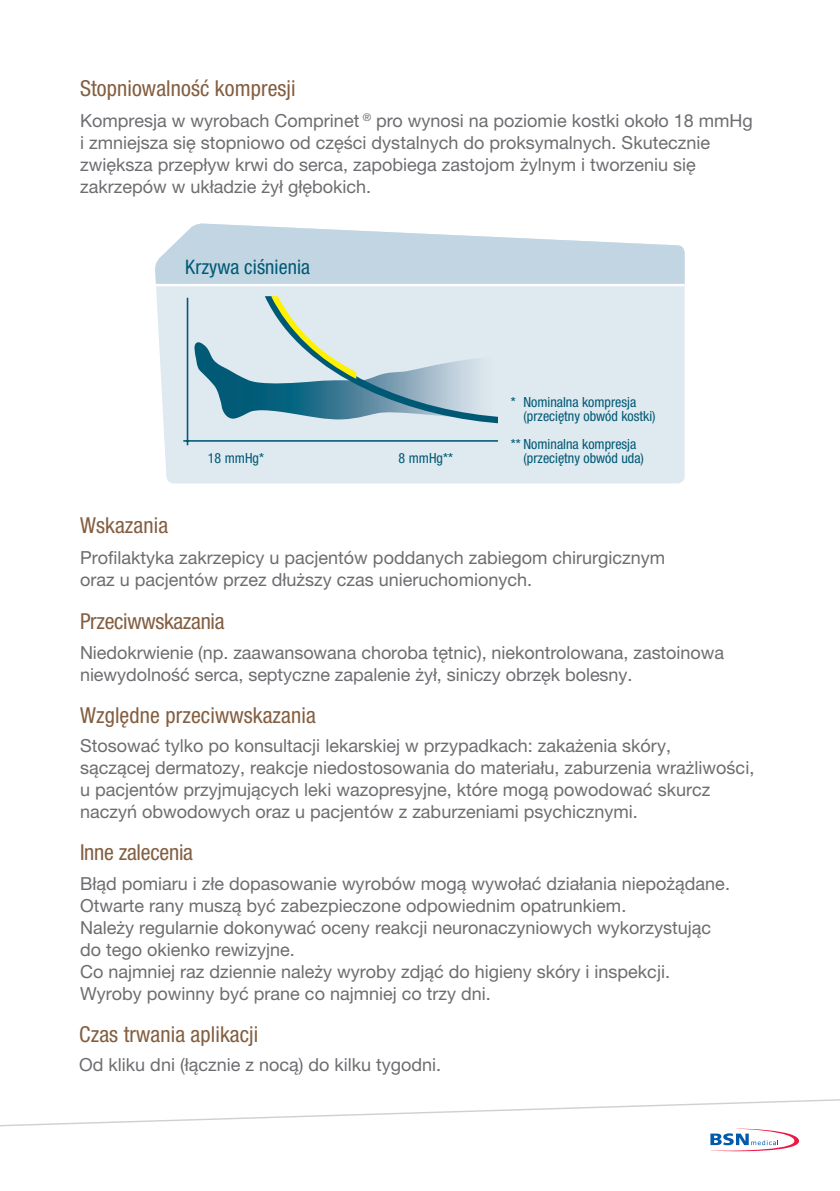
<style>
.page{position:relative;width:840px;height:1191px;background:#fff}
.page>*{position:absolute;margin:0;border:0;box-sizing:border-box;transform-origin:0 0}
.t1{font:condensed 22px "Helvetica Neue LT Pro";letter-spacing:.005em;color:#835e40}
.t2{font:condensed 22px "Helvetica Neue LT Pro";letter-spacing:-.015em;color:#835e40}
.t3{font:condensed 20px "Helvetica Neue LT Pro";letter-spacing:.005em;color:#005974}
.t4{font:18px/22px "Helvetica Neue LT Pro";color:#6c6d70}
.t5{font:condensed 14px/14px "Helvetica Neue LT Pro";color:#005974}
</style>
<div class="page">
<svg style="left:710px;top:1143px;width:88px;height:8px"></svg>
<svg style="left:1px;top:1099px;width:838px;height:44px"></svg>
<div style="left:156px;top:286px;width:528px;height:197px;background:#dee9f0"></div>
<svg style="left:155px;top:223px;width:529px;height:61px"></svg>
<svg style="left:179px;top:296px;width:318px;height:155px;background:#c1d6e0"></svg>
<hr style="left:183px;top:440px;width:314px;height:2px;background:#005974">
<hr style="left:187px;top:298px;width:1px;height:147px;background:#005974">
<svg style="left:265px;top:296px;width:232px;height:128px;background:#b4ccd2"></svg>
<p class="t1" style="left:80px;top:75px;width:217px">Stopniowalność kompresji</p>
<p class="t4" style="left:80px;top:109px;width:674px">Kompresja w wyrobach Comprinet <sup>®</sup> pro wynosi na poziomie kostki około 18 mmHg i zmniejsza się stopniowo od części dystalnych do proksymalnych. Skutecznie zwiększa przepływ krwi do serca, zapobiega zastojom żylnym i tworzeniu się zakrzepów w układzie żył głębokich.</p>
<p class="t3" style="left:185px;top:255px;width:126px">Krzywa ciśnienia</p>
<p class="t1" style="left:80px;top:513px;width:90px">Wskazania</p>
<p class="t5" style="left:523px;top:395px;width:133px;text-indent:-13px">* Nominalna kompresja (przeciętny obwód kostki)</p>
<p class="t5" style="left:510px;top:437px;width:127px">** Nominalna kompresja</p>
<p class="t5" style="left:207px;top:451px;width:58px">18 mmHg*</p>
<p class="t5" style="left:398px;top:451px;width:56px">8 mmHg**</p>
<p class="t5" style="left:523px;top:451px;width:122px">(przeciętny obwód uda)</p>
<p class="t4" style="left:80px;top:546px;width:586px">Profilaktyka zakrzepicy u pacjentów poddanych zabiegom chirurgicznym oraz u pacjentów przez dłuższy czas unieruchomionych.</p>
<p class="t2" style="left:80px;top:608px;width:146px">Przeciwwskazania</p>
<p class="t4" style="left:80px;top:641px;width:645px">Niedokrwienie (np. zaawansowana choroba tętnic), niekontrolowana, zastoinowa niewydolność serca, septyczne zapalenie żył, siniczy obrzęk bolesny.</p>
<p class="t1" style="left:80px;top:702px;width:237px">Względne przeciwwskazania</p>
<p class="t4" style="left:80px;top:734px;width:675px">Stosować tylko po konsultacji lekarskiej w przypadkach: zakażenia skóry,<br>sączącej dermatozy, reakcje niedostosowania do materiału, zaburzenia wrażliwości, u pacjentów przyjmujących leki wazopresyjne, które mogą powodować skurcz naczyń obwodowych oraz u pacjentów z zaburzeniami psychicznymi.</p>
<p class="t1" style="left:80px;top:839px;width:114px">Inne zalecenia</p>
<p class="t4" style="left:80px;top:872px;width:651px">Błąd pomiaru i złe dopasowanie wyrobów mogą wywołać działania niepożądane.<br>Otwarte rany muszą być zabezpieczone odpowiednim opatrunkiem.<br>Należy regularnie dokonywać oceny reakcji neuronaczyniowych wykorzystując do tego okienko rewizyjne.<br>Co najmniej raz dziennie należy wyroby zdjąć do higieny skóry i inspekcji.<br>Wyroby powinny być prane co najmniej co trzy dni.</p>
<p class="t4" style="left:225px;top:916px;width:7px">.</p>
<p class="t1" style="left:79px;top:1022px;width:181px">Czas trwania aplikacji</p>
<p class="t4" style="left:79px;top:1053px;width:363px">Od kliku dni (łącznie z nocą) do kilku tygodni.</p>
</div>
